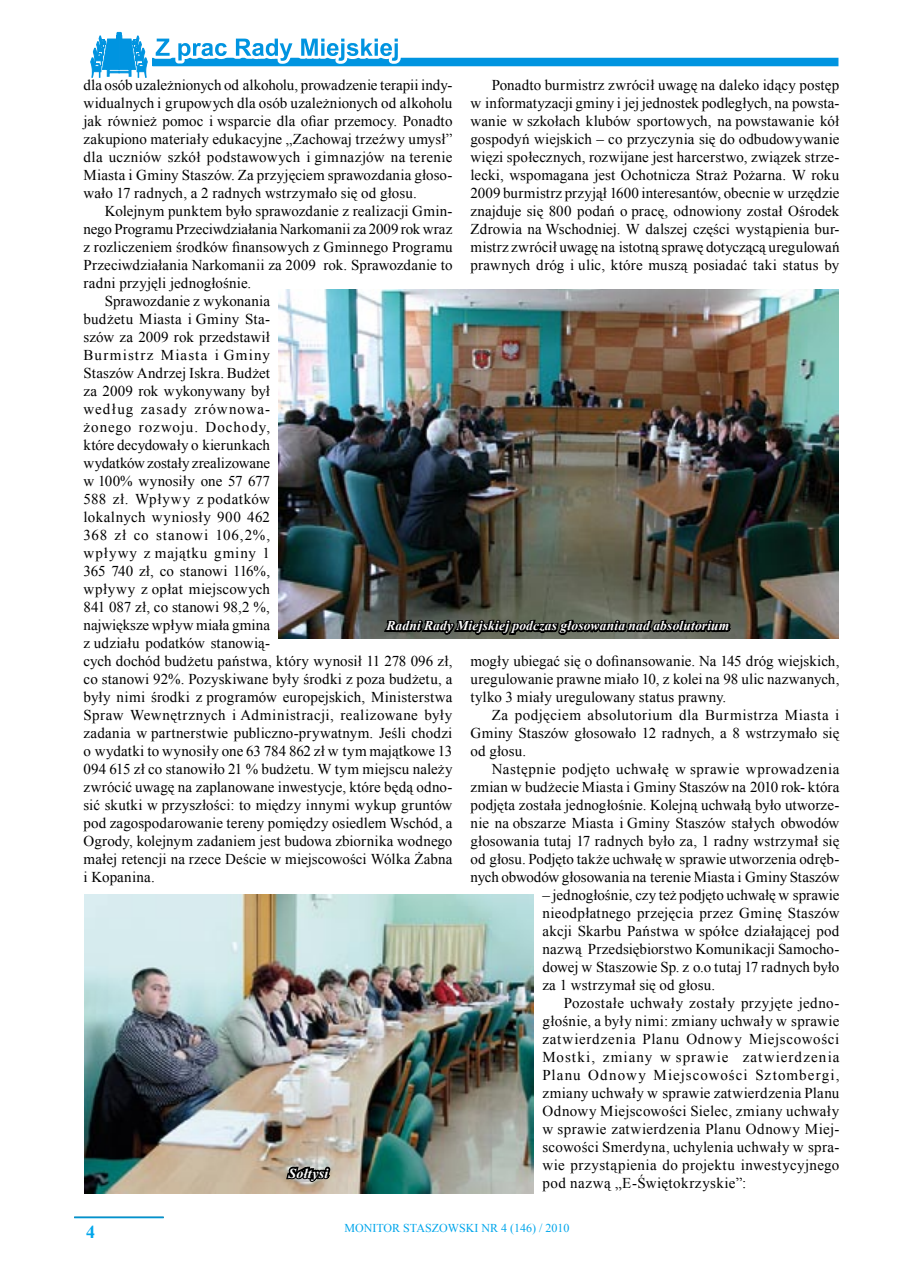
<style>
.page{position:relative;width:904px;height:1276px;background:#fff}
.page>*{position:absolute;margin:0;border:0;box-sizing:border-box;transform-origin:0 0}
.t1{font:15px/18px "Times New Roman";letter-spacing:.01em;color:#000;text-align:justify}
.t2{font:15px "Times New Roman";letter-spacing:.03em;color:#000}
.t3{font:15px "Times New Roman";letter-spacing:.06em;color:#000}
.t4{font:15px "Times New Roman";letter-spacing:.085em;color:#000}
.t5{font:15px "Times New Roman";letter-spacing:.07em;color:#000}
.t6{font:15px "Times New Roman";letter-spacing:.035em;color:#000}
.t7{font:italic 700 13.65px "Times New Roman";letter-spacing:.02em;color:#fefefe}
.t8{font:italic 700 13.5px "Times New Roman";letter-spacing:.015em;color:#fcfcfc}
.t9{font:12px "Times New Roman";color:#00a6eb}
</style>
<div class="page">
<hr style="left:74px;top:1216px;width:90px;height:1px;background:#00a6eb">
<hr style="left:74px;top:1217px;width:90px;height:1px;background:#00a6eb">
<img style="left:84px;top:894px;width:450px;height:300px">
<img style="left:284px;top:1035px;width:49px;height:159px">
<img style="left:279px;top:289px;width:559px;height:349px">
<svg style="left:382px;top:490px;width:351px;height:149px;background:#46463b"></svg>
<div style="left:153px;top:58px;width:685px;height:8px;background:#0094e0"></div>
<svg style="left:90px;top:32px;width:311px;height:46px"></svg>
<p class="t1" style="left:84px;top:76px;width:370px">dla osób uzależnionych od alkoholu, prowadzenie terapii indy&shy;widualnych i grupowych dla osób uzależnionych od alkoholu jak również pomoc i wsparcie dla ofiar przemocy. Ponadto zakupiono materiały edukacyjne „Zachowaj trzeźwy umysł” dla uczniów szkół podstawowych i gimnazjów na terenie Miasta i Gminy Staszów. Za przyjęciem sprawozdania głoso&shy;wało 17 radnych, a 2 radnych wstrzymało się od głosu.</p>
<p class="t1" style="left:105px;top:202px;width:349px">Kolejnym punktem było sprawozdanie z realizacji Gmin-</p>
<p class="t1" style="left:84px;top:220px;width:370px">nego Programu Przeciwdziałania Narkomanii za 2009 rok wraz</p>
<p class="t1" style="left:84px;top:238px;width:370px">z rozliczeniem środków finansowych z Gminnego Programu</p>
<p class="t1" style="left:84px;top:256px;width:370px">Przeciwdziałania Narkomanii za 2009 rok. Sprawozdanie to</p>
<p class="t1" style="left:84px;top:274px;width:169px">radni przyjęli jednogłośnie.</p>
<p class="t1" style="left:105px;top:292px;width:167px">Sprawozdanie z wykonania</p>
<p class="t1" style="left:84px;top:310px;width:188px">budżetu Miasta i Gminy Sta-</p>
<p class="t1" style="left:84px;top:328px;width:188px">szów za 2009 rok przedstawił</p>
<p class="t4" style="left:84px;top:345px;width:188px">Burmistrz Miasta i Gminy</p>
<p class="t1" style="left:84px;top:364px;width:188px">Staszów Andrzej Iskra. Budżet</p>
<p class="t1" style="left:84px;top:382px;width:188px">za 2009 rok wykonywany był</p>
<p class="t5" style="left:84px;top:399px;width:188px">według zasady zrównowa-</p>
<p class="t3" style="left:84px;top:417px;width:188px">żonego rozwoju. Dochody,</p>
<p class="t1" style="left:84px;top:436px;width:188px">które decydowały o kierunkach</p>
<p class="t1" style="left:84px;top:454px;width:188px">wydatków zostały zrealizowane</p>
<p class="t1" style="left:84px;top:472px;width:188px">w 100% wynosiły one 57 677</p>
<p class="t6" style="left:84px;top:489px;width:188px">588 zł. Wpływy z podatków</p>
<p class="t2" style="left:84px;top:507px;width:188px">lokalnych wyniosły 900 462</p>
<p class="t3" style="left:84px;top:525px;width:188px">368 zł co stanowi 106,2%,</p>
<p class="t3" style="left:84px;top:543px;width:188px">wpływy z majątku gminy 1</p>
<p class="t1" style="left:84px;top:562px;width:188px">365 740 zł, co stanowi 116%,</p>
<p class="t1" style="left:84px;top:580px;width:188px">wpływy z opłat miejscowych</p>
<p class="t1" style="left:84px;top:598px;width:188px">841 087 zł, co stanowi 98,2 %,</p>
<p class="t1" style="left:84px;top:616px;width:188px">największe wpływ miała gmina</p>
<p class="t1" style="left:84px;top:634px;width:188px">z udziału podatków stanowią-</p>
<p class="t1" style="left:84px;top:652px;width:370px">cych dochód budżetu państwa, który wynosił 11 278 096 zł,</p>
<p class="t1" style="left:84px;top:670px;width:370px">co stanowi 92%. Pozyskiwane były środki z poza budżetu, a</p>
<p class="t1" style="left:84px;top:688px;width:370px">były nimi środki z programów europejskich, Ministerstwa</p>
<p class="t2" style="left:84px;top:705px;width:370px">Spraw Wewnętrznych i Administracji, realizowane były</p>
<p class="t1" style="left:84px;top:724px;width:370px">zadania w partnerstwie publiczno-prywatnym. Jeśli chodzi</p>
<p class="t1" style="left:84px;top:742px;width:370px">o wydatki to wynosiły one 63 784 862 zł w tym majątkowe 13</p>
<p class="t1" style="left:84px;top:760px;width:370px">094 615 zł co stanowiło 21 % budżetu. W tym miejscu należy</p>
<p class="t1" style="left:84px;top:778px;width:370px">zwrócić uwagę na zaplanowane inwestycje, które będą odno-</p>
<p class="t1" style="left:84px;top:796px;width:370px">sić skutki w przyszłości: to między innymi wykup gruntów</p>
<p class="t1" style="left:84px;top:814px;width:370px">pod zagospodarowanie tereny pomiędzy osiedlem Wschód, a</p>
<p class="t1" style="left:84px;top:832px;width:370px">Ogrody, kolejnym zadaniem jest budowa zbiornika wodnego</p>
<p class="t1" style="left:84px;top:850px;width:370px">małej retencji na rzece Deście w miejscowości Wólka Żabna</p>
<p class="t1" style="left:84px;top:868px;width:73px">i Kopanina.</p>
<p class="t1" style="left:470px;top:76px;width:370px;text-indent:21px">Ponadto burmistrz zwrócił uwagę na daleko idący postęp w informatyzacji gminy i jej jednostek podległych, na powsta&shy;wanie w szkołach klubów sportowych, na powstawanie kół gospodyń wiejskich – co przyczynia się do odbudowywanie więzi społecznych, rozwijane jest harcerstwo, związek strze&shy;lecki, wspomagana jest Ochotnicza Straż Pożarna. W roku 2009 burmistrz przyjął 1600 interesantów, obecnie w urzędzie znajduje się 800 podań o pracę, odnowiony został Ośrodek Zdrowia na Wschodniej. W dalszej części wystąpienia bur&shy;mistrz zwrócił uwagę na istotną sprawę dotyczącą uregulowań prawnych dróg i ulic, które muszą posiadać taki status by</p>
<p class="t8" style="left:386px;top:616px;width:344px">Radni Rady Miejskiej podczas głosowania nad absolutorium</p>
<p class="t1" style="left:470px;top:652px;width:370px">mogły ubiegać się o dofinansowanie. Na 145 dróg wiejskich, uregulowanie prawne miało 10, z kolei na 98 ulic nazwanych, tylko 3 miały uregulowany status prawny.</p>
<p class="t1" style="left:470px;top:706px;width:370px;text-indent:21px">Za podjęciem absolutorium dla Burmistrza Miasta i Gminy Staszów głosowało 12 radnych, a 8 wstrzymało się od głosu.</p>
<p class="t1" style="left:470px;top:760px;width:370px;text-indent:21px">Następnie podjęto uchwałę w sprawie wprowadzenia zmian w budżecie Miasta i Gminy Staszów na 2010 rok- która podjęta została jednogłośnie. Kolejną uchwałą było utworze&shy;nie na obszarze Miasta i Gminy Staszów stałych obwodów głosowania tutaj 17 radnych było za, 1 radny wstrzymał się od głosu. Podjęto także uchwałę w sprawie utworzenia odręb&shy;nych obwodów głosowania na terenie Miasta i Gminy Staszów</p>
<p class="t1" style="left:542px;top:886px;width:298px">– jednogłośnie, czy też podjęto uchwałę w sprawie nieodpłatnego przejęcia przez Gminę Staszów akcji Skarbu Państwa w spółce działającej pod nazwą Przedsiębiorstwo Komunikacji Samocho&shy;dowej w Staszowie Sp. z o.o tutaj 17 radnych było za 1 wstrzymał się od głosu.</p>
<p class="t1" style="left:542px;top:994px;width:298px;text-indent:21px">Pozostałe uchwały zostały przyjęte jedno&shy;głośnie, a były nimi: zmiany uchwały w sprawie zatwierdzenia Planu Odnowy Miejscowości Mostki, zmiany w sprawie zatwierdzenia Planu Odnowy Miejscowości Sztombergi, zmiany uchwały w sprawie zatwierdzenia Planu Odnowy Miejscowości Sielec, zmiany uchwały w sprawie zatwierdzenia Planu Odnowy Miej&shy;scowości Smerdyna, uchylenia uchwały w spra&shy;wie przystąpienia do projektu inwestycyjnego pod nazwą „E-Świętokrzyskie”:</p>
<p class="t7" style="left:288px;top:1163px;width:41px">Sołtysi</p>
<p class="t9" style="left:344px;top:1219px;width:226px">MONITOR STASZOWSKI NR 4 (146) / 2010</p>
</div>
